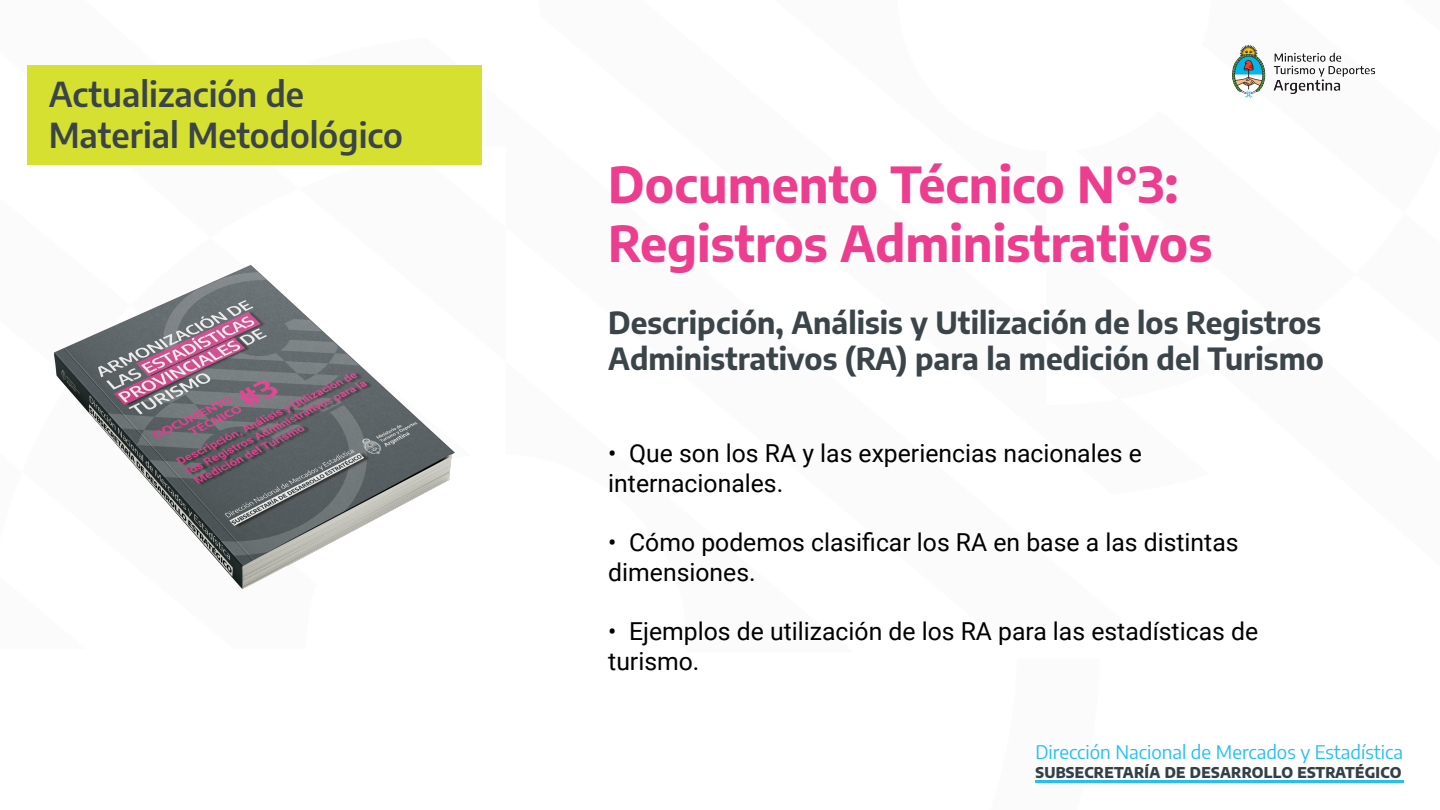
<style>
.page{position:relative;width:1440px;height:810px;background:#fff}
.page>*{position:absolute;margin:0;border:0;box-sizing:border-box;transform-origin:0 0}
.t1{font:700 48.75px "Encode Sans";color:#ed3d8f}
.t2{font:600 33.75px "Encode Sans";color:#3a4449}
.t3{font:700 30px/36px "Encode Sans";color:#3a4449}
.t4{font:24.75px/29.7px "Roboto";color:#000}
.t5{font:18.75px "Encode Sans";color:#26bff0}
.t6{font:800 14.62px "Encode Sans";letter-spacing:.02em;color:#334046}
</style>
<div class="page">
<img style="left:1232px;top:44px;width:144px;height:54px">
<img style="left:27px;top:163px;width:455px;height:426px">
<div style="left:27px;top:65px;width:454px;height:99px;background:#d6e030"></div>
<hr style="left:1035px;top:781px;width:369px;height:2px;background:#26bff0">
<p class="t2" style="left:49px;top:70px;width:257px">Actualización de</p>
<p class="t2" style="left:49px;top:110px;width:356px">Material Metodológico</p>
<p class="t1" style="left:608px;top:149px;width:572px">Documento Técnico N°3:</p>
<p class="t1" style="left:608px;top:207px;width:605px">Registros Administrativos</p>
<p class="t3" style="left:608px;top:303px;width:717px">Descripción, Análisis y Utilización de los Registros<br>Administrativos (RA) para la medición del Turismo</p>
<p class="t4" style="left:608px;top:437px;width:535px">• Que son los RA y las experiencias nacionales e internacionales.</p>
<p class="t4" style="left:608px;top:526px;width:632px">• Cómo podemos clasificar los RA en base a las distintas dimensiones.</p>
<p class="t4" style="left:608px;top:615px;width:651px">• Ejemplos de utilización de los RA para las estadísticas de turismo.</p>
<p class="t5" style="left:1035px;top:739px;width:369px">Dirección Nacional de Mercados y Estadística</p>
<p class="t6" style="left:1035px;top:762px;width:368px">SUBSECRETARÍA DE DESARROLLO ESTRATÉGICO</p>
</div>
